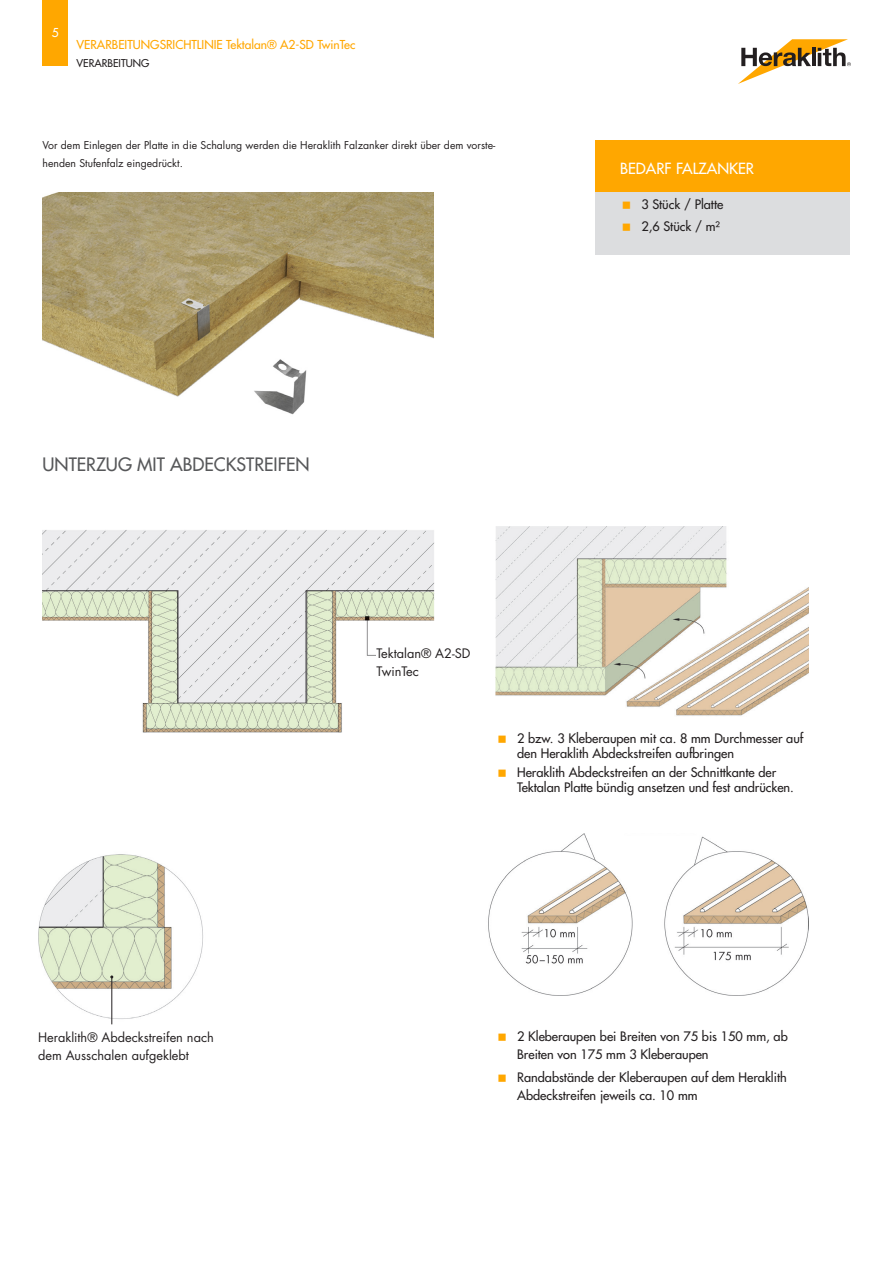
<style>
.page{position:relative;width:893px;height:1263px;background:#fff}
.page>*{position:absolute;margin:0;border:0;box-sizing:border-box;transform-origin:0 0}
.KAPITEL_2{font:500 18px "Futura Std";color:#57585a}
.KAPITEL_L3_weiss{font:500 15px "Futura Std";color:#fff}
.t1{font:500 12.75px/18px "Futura Std";color:#231f20}
.Fliestext{font:12.75px/18px "Futura Std";color:#231f20}
.t2{font:500 12px "Futura Std";color:#ffa700}
.t3{font:500 12px "Futura Std";color:#fff}
.Fliestext-2{font:10.5px/18px "Futura Std";color:#231f20}
.t4{font:500 10.5px "Futura Std";color:#231f20}
</style>
<div class="page">
<div style="left:43px;top:0;width:25px;height:66px;background:#ffa700"></div>
<svg style="left:738px;top:39px;width:113px;height:45px"></svg>
<div style="left:595px;top:140px;width:255px;height:115px;background:#dcdddf"></div>
<div style="left:595px;top:140px;width:255px;height:51px;background:#ffa700"></div>
<img style="left:43px;top:192px;width:390px;height:223px">
<img style="left:496px;top:526px;width:312px;height:190px">
<img style="left:43px;top:530px;width:392px;height:203px">
<img style="left:38px;top:854px;width:165px;height:171px">
<div style="left:376px;top:647px;width:114px;height:49px;background:#fff"></div>
<hr style="left:111px;top:977px;width:1px;height:47px;background:#231f20">
<img style="left:488px;top:833px;width:320px;height:162px">
<p class="t3" style="left:52px;top:25px;width:8px">5</p>
<p class="t2" style="left:77px;top:37px;width:280px">VERARBEITUNGSRICHTLINIE Tektalan® A2-SD TwinTec</p>
<p class="t4" style="left:77px;top:56px;width:14px">Verarbeitung</p>
<p class="Fliestext-2" style="left:43px;top:136px;width:454px">Vor dem Einlegen der Platte in die Schalung werden die Heraklith Falzanker direkt über dem vorste&shy;henden Stufenfalz eingedrückt.</p>
<p class="KAPITEL_L3_weiss" style="left:620px;top:159px;width:136px">BEDARF FALZANKER</p>
<p class="t1" style="left:641px;top:195px;width:83px">3 Stück / Platte</p>
<p class="t1" style="left:641px;top:218px;width:80px">2,6 Stück / m²</p>
<p class="KAPITEL_2" style="left:43px;top:453px;width:269px">UNTERZUG MIT ABDECKSTREIFEN</p>
<p class="Fliestext" style="left:376px;top:644px;width:96px">Tektalan® A2-SD<br>TwinTec</p>
<p class="t1" style="left:517px;top:731px;width:288px;line-height:15px">2 bzw. 3 Kleberaupen mit ca. 8 mm Durchmesser auf den Heraklith Abdeckstreifen aufbringen</p>
<p class="t1" style="left:517px;top:765px;width:278px;line-height:15px">Heraklith Abdeckstreifen an der Schnittkante der<br>Tektalan Platte bündig ansetzen und fest andrücken.</p>
<p class="Fliestext" style="left:38px;top:1029px;width:177px">Heraklith® Abdeckstreifen nach dem Ausschalen aufgeklebt</p>
<p class="t1" style="left:517px;top:1028px;width:272px">2 Kleberaupen bei Breiten von 75 bis 150 mm, ab<br>Breiten von 175 mm 3 Kleberaupen</p>
<p class="t1" style="left:517px;top:1068px;width:271px">Randabstände der Kleberaupen auf dem Heraklith<br>Abdeckstreifen jeweils ca. 10 mm</p>
</div>
